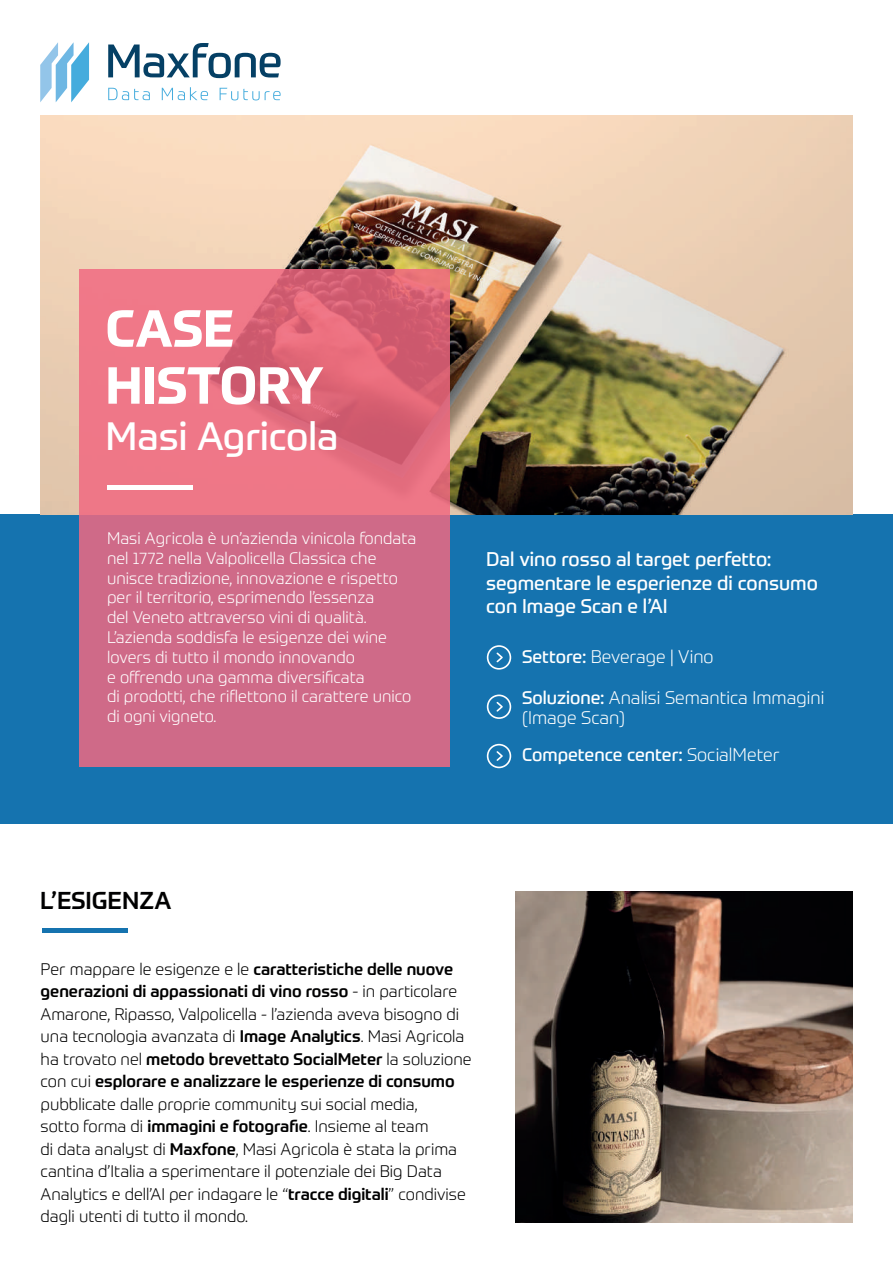
<style>
.page{position:relative;width:893px;height:1263px;background:#fff}
.page>*{position:absolute;margin:0;border:0;box-sizing:border-box;transform-origin:0 0}
.t1{font:700 51.15px/57px "Prometo";color:#fff}
.t2{font:38.85px "Prometo";color:#fff}
.t3{font:500 24px "Prometo";color:#000001}
.t4{font:19.5px/23.4px "Prometo";color:#fff}
.t5{font:300 18px/19.5px "Prometo";color:#fff}
.t6{font:18px "Prometo";color:#fff}
.t7{font:300 16.5px/22.5px "Prometo";color:#000001}
.t8{font:300 16.5px/19.8px "Prometo";color:#fff}
.s1{font-weight:400}
.s2{font-weight:300}
.s3{font-weight:500}
</style>
<div class="page">
<div style="left:0;top:515px;width:893px;height:309px;background:#1573af"></div>
<svg style="left:487px;top:645px;width:24px;height:25px"></svg>
<svg style="left:487px;top:694px;width:24px;height:25px"></svg>
<svg style="left:487px;top:744px;width:24px;height:24px"></svg>
<div style="left:42px;top:928px;width:86px;height:5px;background:#1573af"></div>
<img style="left:515px;top:891px;width:338px;height:331px">
<img style="left:40px;top:115px;width:813px;height:400px">
<svg style="left:79px;top:269px;width:371px;height:498px;background:#da6c84"></svg>
<div style="left:107px;top:485px;width:86px;height:5px;background:#fff"></div>
<svg style="left:108px;top:43px;width:173px;height:35px"></svg>
<svg style="left:40px;top:42px;width:49px;height:60px"></svg>
<svg style="left:108px;top:88px;width:42px;height:12px"></svg>
<svg style="left:162px;top:87px;width:46px;height:13px"></svg>
<svg style="left:220px;top:88px;width:61px;height:12px"></svg>
<h1 class="t1" style="left:105px;top:300px;width:220px">CASE<br>HISTORY</h1>
<h2 class="t2" style="left:105px;top:413px;width:234px">Masi Agricola</h2>
<p class="t8" style="left:107px;top:528px;width:311px">Masi Agricola è un’azienda vinicola fondata nel 1772 nella Valpolicella Classica che unisce tradizione, innovazione e rispetto per il territorio, esprimendo l’essenza<br>del Veneto attraverso vini di qualità.<br>L’azienda soddisfa le esigenze dei wine lovers di tutto il mondo innovando<br>e offrendo una gamma diversificata<br>di prodotti, che riflettono il carattere unico di ogni vigneto.</p>
<p class="t4" style="left:486px;top:547px;width:333px">Dal vino rosso al target perfetto: segmentare le esperienze di consumo con Image Scan e l’AI</p>
<p class="t5" style="left:522px;top:646px;width:193px"><span class="s1">Settore:</span> Beverage | Vino</p>
<p class="t5" style="left:522px;top:688px;width:304px"><span class="s1">Soluzione:</span> Analisi Semantica Immagini (Image Scan)</p>
<p class="t6" style="left:522px;top:744px;width:259px">Competence center: <span class="s2">SocialMeter</span></p>
<h3 class="t3" style="left:40px;top:886px;width:133px">L’ESIGENZA</h3>
<p class="t7" style="left:41px;top:957px;width:432px">Per mappare le esigenze e le <span class="s3">caratteristiche delle nuove generazioni di appassionati di vino rosso</span> - in particolare Amarone, Ripasso, Valpolicella - l’azienda aveva bisogno di una tecnologia avanzata di <span class="s3">Image Analytics</span>. Masi Agricola ha trovato nel <span class="s3">metodo brevettato SocialMeter</span> la soluzione con cui <span class="s3">esplorare e analizzare le esperienze di consumo </span>pubblicate dalle proprie community sui social media,<br>sotto forma di <span class="s3">immagini e fotografie</span>. Insieme al team<br>di data analyst di <span class="s3">Maxfone</span>, Masi Agricola è stata la prima cantina d’Italia a sperimentare il potenziale dei Big Data Analytics e dell’AI per indagare le “<span class="s3">tracce digitali</span>” condivise dagli utenti di tutto il mondo.</p>
</div>
